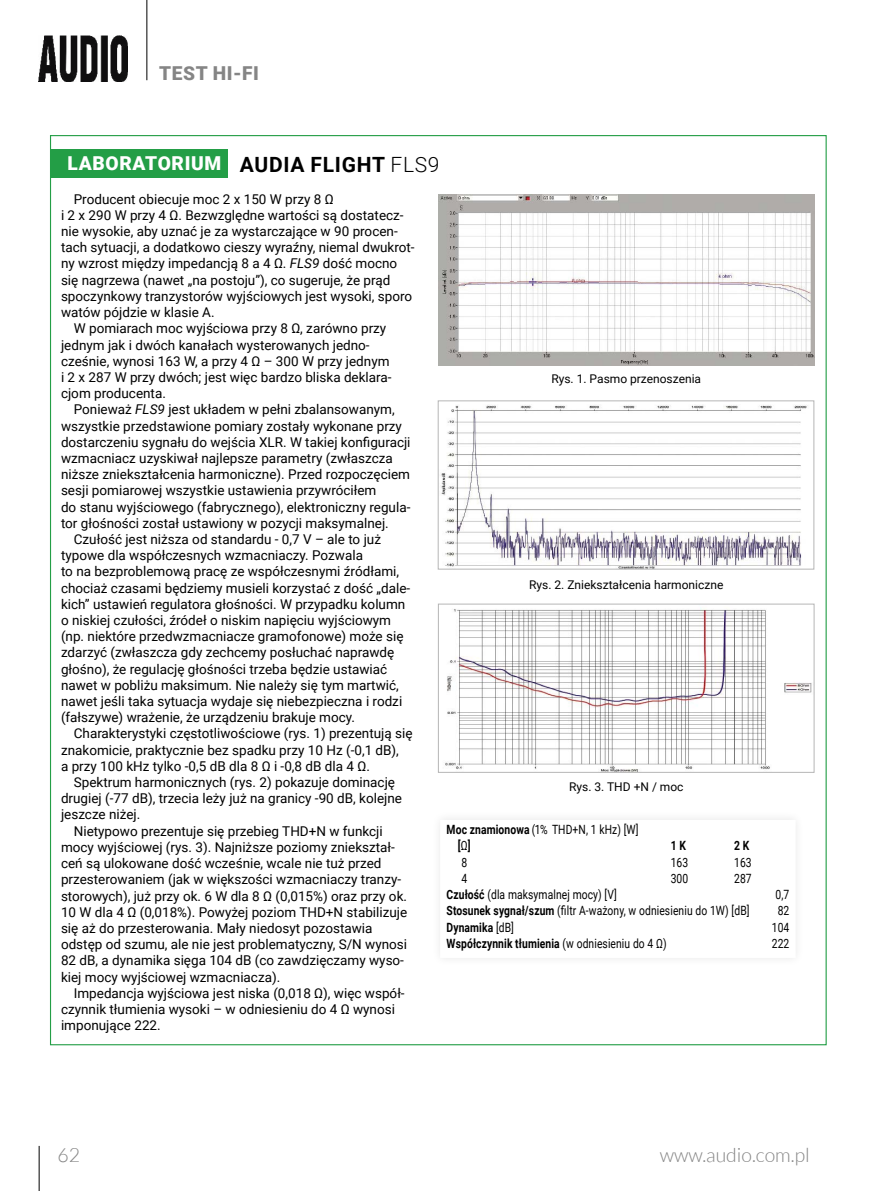
<style>
.page{position:relative;width:893px;height:1191px;background:#fff}
.page>*{position:absolute;margin:0;border:0;box-sizing:border-box;transform-origin:0 0}
.t1{font:300 19.5px "Lato";color:#858585}
.t2{font:900 19.2px "Roboto";letter-spacing:.035em;color:#fff}
.t3{font:900 19.2px "Roboto";letter-spacing:.035em;color:#858585}
.t4{font:13.5px "Roboto";color:#000}
.t5{font:12.75px/16.2px "Roboto";letter-spacing:.01em;color:#000;scale:.81 1}
.t6{font:700 12.75px "Roboto";letter-spacing:.01em;color:#000;scale:.81 1}
.t7{font:12px "Roboto";color:#000}
.s1{font-weight:700;font-size:21px;color:#000}
.s2{font-weight:300;font-size:21px;color:#000}
.s3{font-style:italic}
.s4{font-weight:700}
.s5{font-weight:400}
</style>
<div class="page">
<hr style="left:147px;top:0;width:1px;height:80px;background:#000">
<img style="left:39px;top:35px;width:89px;height:46px">
<hr style="left:39px;top:1145px;width:1px;height:46px;background:#000">
<img style="left:441px;top:405px;width:367px;height:162px">
<div style="left:438px;top:401px;width:376px;height:168px;border:1px solid #b6b6b6"></div>
<div style="left:51px;top:150px;width:177px;height:28px;background:#239e46"></div>
<img style="left:445px;top:608px;width:367px;height:162px">
<div style="left:438px;top:604px;width:376px;height:168px;border:1px solid #b6b6b6"></div>
<img style="left:438px;top:195px;width:376px;height:170px">
<h2 class="t3" style="left:159px;top:60px;width:101px">TEST HI-FI</h2>
<h2 class="t2" style="left:67px;top:150px;width:374px">LABORATORIUM <span class="s1">AUDIA FLIGHT</span> <span class="s2">FLS9</span></h2>
<p class="t4" style="left:74px;top:189px;width:261px">Producent obiecuje moc 2 x 150 W przy 8 Ω</p>
<p class="t4" style="left:61px;top:206px;width:344px">i 2 x 290 W przy 4 Ω. Bezwzględne wartości są dostatecz-</p>
<p class="t4" style="left:61px;top:222px;width:338px">nie wysokie, aby uznać je za wystarczające w 90 procen-</p>
<p class="t4" style="left:61px;top:238px;width:355px">tach sytuacji, a dodatkowo cieszy wyraźny, niemal dwukrot-</p>
<p class="t4" style="left:61px;top:254px;width:338px">ny wzrost między impedancją 8 a 4 Ω. <span class="s3">FLS9</span> dość mocno</p>
<p class="t4" style="left:61px;top:270px;width:331px">się nagrzewa (nawet „na postoju”), co sugeruje, że prąd</p>
<p class="t4" style="left:61px;top:287px;width:353px">spoczynkowy tranzystorów wyjściowych jest wysoki, sporo</p>
<p class="t4" style="left:61px;top:303px;width:155px">watów pójdzie w klasie A.</p>
<p class="t4" style="left:74px;top:319px;width:314px">W pomiarach moc wyjściowa przy 8 Ω, zarówno przy</p>
<p class="t4" style="left:61px;top:335px;width:310px">jednym jak i dwóch kanałach wysterowanych jedno-</p>
<p class="t4" style="left:61px;top:351px;width:330px">cześnie, wynosi 163 W, a przy 4 Ω – 300 W przy jednym</p>
<p class="t4" style="left:61px;top:368px;width:332px">i 2 x 287 W przy dwóch; jest więc bardzo bliska deklara-</p>
<p class="t4" style="left:61px;top:384px;width:106px">cjom producenta.</p>
<p class="t4" style="left:74px;top:400px;width:322px">Ponieważ <span class="s3">FLS9</span> jest układem w pełni zbalansowanym,</p>
<p class="t4" style="left:61px;top:416px;width:342px">wszystkie przedstawione pomiary zostały wykonane przy</p>
<p class="t4" style="left:61px;top:432px;width:351px">dostarczeniu sygnału do wejścia XLR. W takiej konfiguracji</p>
<p class="t4" style="left:61px;top:449px;width:333px">wzmacniacz uzyskiwał najlepsze parametry (zwłaszcza</p>
<p class="t4" style="left:61px;top:465px;width:350px">niższe zniekształcenia harmoniczne). Przed rozpoczęciem</p>
<p class="t4" style="left:61px;top:481px;width:317px">sesji pomiarowej wszystkie ustawienia przywróciłem</p>
<p class="t4" style="left:61px;top:497px;width:351px">do stanu wyjściowego (fabrycznego), elektroniczny regula-</p>
<p class="t4" style="left:61px;top:513px;width:329px">tor głośności został ustawiony w pozycji maksymalnej.</p>
<p class="t4" style="left:74px;top:530px;width:309px">Czułość jest niższa od standardu - 0,7 V – ale to już</p>
<p class="t4" style="left:61px;top:546px;width:303px">typowe dla współczesnych wzmacniaczy. Pozwala</p>
<p class="t4" style="left:61px;top:562px;width:340px">to na bezproblemową pracę ze współczesnymi źródłami,</p>
<p class="t4" style="left:61px;top:578px;width:351px">chociaż czasami będziemy musieli korzystać z dość „dale-</p>
<p class="t4" style="left:61px;top:594px;width:346px">kich” ustawień regulatora głośności. W przypadku kolumn</p>
<p class="t4" style="left:61px;top:611px;width:332px">o niskiej czułości, źródeł o niskim napięciu wyjściowym</p>
<p class="t4" style="left:61px;top:627px;width:344px">(np. niektóre przedwzmacniacze gramofonowe) może się</p>
<p class="t4" style="left:61px;top:643px;width:335px">zdarzyć (zwłaszcza gdy zechcemy posłuchać naprawdę</p>
<p class="t4" style="left:61px;top:659px;width:328px">głośno), że regulację głośności trzeba będzie ustawiać</p>
<p class="t4" style="left:61px;top:675px;width:339px">nawet w pobliżu maksimum. Nie należy się tym martwić,</p>
<p class="t4" style="left:61px;top:692px;width:343px">nawet jeśli taka sytuacja wydaje się niebezpieczna i rodzi</p>
<p class="t4" style="left:61px;top:708px;width:296px">(fałszywe) wrażenie, że urządzeniu brakuje mocy.</p>
<p class="t4" style="left:74px;top:724px;width:340px">Charakterystyki częstotliwościowe (rys. 1) prezentują się</p>
<p class="t4" style="left:61px;top:740px;width:339px">znakomicie, praktycznie bez spadku przy 10 Hz (-0,1 dB),</p>
<p class="t4" style="left:61px;top:756px;width:310px">a przy 100 kHz tylko -0,5 dB dla 8 Ω i -0,8 dB dla 4 Ω.</p>
<p class="t4" style="left:74px;top:773px;width:323px">Spektrum harmonicznych (rys. 2) pokazuje dominację</p>
<p class="t4" style="left:61px;top:789px;width:342px">drugiej (-77 dB), trzecia leży już na granicy -90 dB, kolejne</p>
<p class="t4" style="left:61px;top:805px;width:81px">jeszcze niżej.</p>
<p class="t4" style="left:74px;top:821px;width:310px">Nietypowo prezentuje się przebieg THD+N w funkcji</p>
<p class="t4" style="left:61px;top:837px;width:335px">mocy wyjściowej (rys. 3). Najniższe poziomy zniekształ-</p>
<p class="t4" style="left:61px;top:854px;width:322px">ceń są ulokowane dość wcześnie, wcale nie tuż przed</p>
<p class="t4" style="left:61px;top:870px;width:342px">przesterowaniem (jak w większości wzmacniaczy tranzy-</p>
<p class="t4" style="left:61px;top:886px;width:348px">storowych), już przy ok. 6 W dla 8 Ω (0,015%) oraz przy ok.</p>
<p class="t4" style="left:61px;top:902px;width:348px">10 W dla 4 Ω (0,018%). Powyżej poziom THD+N stabilizuje</p>
<p class="t4" style="left:61px;top:918px;width:313px">się aż do przesterowania. Mały niedosyt pozostawia</p>
<p class="t4" style="left:61px;top:935px;width:348px">odstęp od szumu, ale nie jest problematyczny, S/N wynosi</p>
<p class="t4" style="left:61px;top:951px;width:344px">82 dB, a dynamika sięga 104 dB (co zawdzięczamy wyso-</p>
<p class="t4" style="left:61px;top:967px;width:221px">kiej mocy wyjściowej wzmacniacza).</p>
<p class="t4" style="left:74px;top:983px;width:332px">Impedancja wyjściowa jest niska (0,018 Ω), więc współ-</p>
<p class="t4" style="left:61px;top:999px;width:336px">czynnik tłumienia wysoki – w odniesieniu do 4 Ω wynosi</p>
<p class="t4" style="left:61px;top:1016px;width:101px">imponujące 222.</p>
<p class="t7" style="left:551px;top:370px;width:151px">Rys. 1. Pasmo przenoszenia</p>
<p class="t7" style="left:529px;top:576px;width:196px">Rys. 2. Zniekształcenia harmoniczne</p>
<p class="t7" style="left:569px;top:778px;width:116px">Rys. 3. THD +N / moc</p>
<p class="t5" style="left:458px;top:821px;width:225px;text-indent:-11px"><span class="s4">Moc znamionowa</span> (1% THD+N, 1 kHz) [W] <span class="s4">[</span>Ω<span class="s4">]</span></p>
<p class="t6" style="left:671px;top:837px;width:20px">1 K</p>
<p class="t6" style="left:734px;top:837px;width:20px">2 K</p>
<p class="t5" style="left:461px;top:853px;width:9px">8</p>
<p class="t5" style="left:671px;top:853px;width:23px">163</p>
<p class="t5" style="left:734px;top:853px;width:23px">163</p>
<p class="t5" style="left:461px;top:869px;width:9px">4</p>
<p class="t5" style="left:671px;top:869px;width:23px">300</p>
<p class="t5" style="left:734px;top:869px;width:23px">287</p>
<p class="t5" style="left:447px;top:886px;width:212px"><span class="s4">Czu-łość</span> (dla maksymalnej mocy) [V]</p>
<p class="t5" style="left:776px;top:886px;width:19px">0,7</p>
<p class="t5" style="left:447px;top:902px;width:376px"><span class="s4">Sto-su-nek syg-nał/szum</span> (filtr A-ważony, w odniesieniu do 1W) [dB]</p>
<p class="t5" style="left:778px;top:902px;width:16px">82</p>
<p class="t6" style="left:447px;top:918px;width:85px">Dynamika <span class="s5">[dB]</span></p>
<p class="t5" style="left:772px;top:918px;width:23px">104</p>
<p class="t6" style="left:447px;top:934px;width:273px">Współ-czynnik tłu-mie-nia <span class="s5">(w odniesieniu do 4 Ω)</span></p>
<p class="t5" style="left:772px;top:934px;width:23px">222</p>
<h1 class="t1" style="left:57px;top:1144px;width:24px">62</h1>
<h1 class="t1" style="left:660px;top:1144px;width:151px">www.audio.com.pl</h1>
</div>
